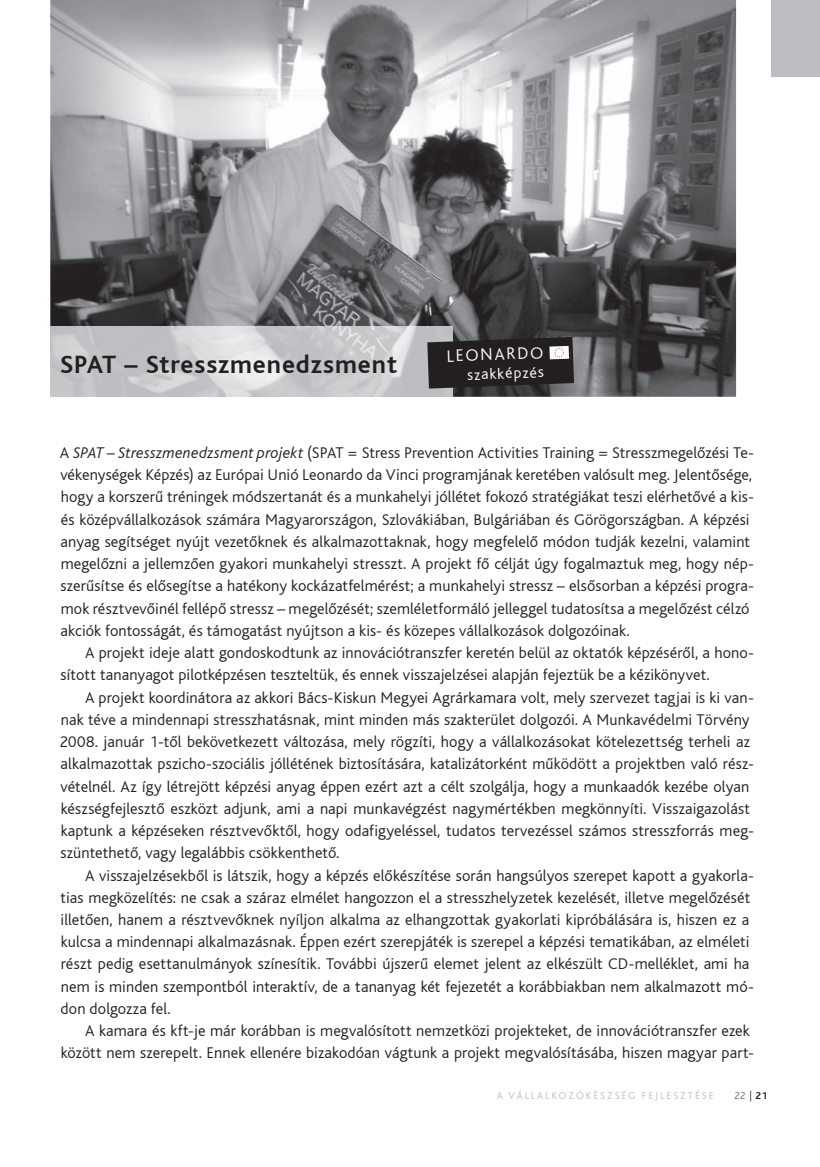
<style>
.page{position:relative;width:820px;height:1167px;background:#fff}
.page>*{position:absolute;margin:0;border:0;box-sizing:border-box;transform-origin:0 0}
.t1{font:700 26.25px "Bliss";letter-spacing:.035em;color:#231f20}
.t2{font:300 17.5px "Bliss CE";color:#fff}
.t3{font:300 16.28px/22.2px "Bliss CE";letter-spacing:.005em;color:#231f20}
.t4{font:300 15.75px "Bliss CE";color:#fff}
.t5{font:300 10.5px "Bliss";letter-spacing:.18em;color:#bcbdc0}
.t6{font:300 10.5px "Bliss";color:#636366}
.s1{font-style:italic}
.s2{color:#231f20}
.s3{font-weight:700;color:#231f20}
</style>
<div class="page">
<div style="left:771px;top:0;width:49px;height:76px;background:#bcbdc0"></div>
<img style="left:50px;top:0;width:686px;height:397px">
<svg style="left:50px;top:327px;width:524px;height:70px;background:#a2a2a4"></svg>
<h1 class="t1" style="left:60px;top:350px;width:338px">sPAt – stresszmenedzsment</h1>
<p class="t2" style="left:446px;top:346px;width:98px;rotate:-2deg">LEONArdO</p>
<p class="t4" style="left:467px;top:366px;width:80px;rotate:-2deg">szakképzés</p>
<p class="t3" style="left:60px;top:441px;width:696px">A <span class="s1">SPAT – Stresszmenedzsment projekt</span> (sPAT = stress Prevention Activities Training = stresszmegelőzési Te&shy;vékenységek Képzés) az Európai Unió Leonardo da Vinci programjának keretében valósult meg. Jelentősége, hogy a korszerű tréningek módszertanát és a munkahelyi jóllétet fokozó stratégiákat teszi elérhetővé a kis&shy;és középvállalkozások számára Magyarországon, szlovákiában, Bulgáriában és Görögországban. A képzési anyag segítséget nyújt vezetőknek és alkalmazottaknak, hogy megfelelő módon tudják kezelni, valamint megelőzni a jellemzően gyakori munkahelyi stresszt. A projekt fő célját úgy fogalmaztuk meg, hogy nép&shy;szerűsítse és elősegítse a hatékony kockázatfelmérést; a munkahelyi stressz – elsősorban a képzési progra&shy;mok résztvevőinél fellépő stressz – megelőzését; szemléletformáló jelleggel tudatosítsa a megelőzést célzó akciók fontosságát, és támogatást nyújtson a kis- és közepes vállalkozások dolgozóinak.</p>
<p class="t3" style="left:61px;top:642px;width:695px;text-indent:24px">A projekt ideje alatt gondoskodtunk az innovációtranszfer keretén belül az oktatók képzéséről, a hono&shy;sított tananyagot pilotképzésen teszteltük, és ennek visszajelzései alapján fejeztük be a kézikönyvet.</p>
<p class="t3" style="left:60px;top:686px;width:695px;text-indent:25px">A projekt koordinátora az akkori Bács-Kiskun Megyei Agrárkamara volt, mely szervezet tagjai is ki van&shy;nak téve a mindennapi stresszhatásnak, mint minden más szakterület dolgozói. A Munkavédelmi Törvény 2008. január 1-től bekövetkezett változása, mely rögzíti, hogy a vállalkozásokat kötelezettség terheli az alkalmazottak pszicho-szociális jóllétének biztosítására, katalizátorként működött a projektben való rész&shy;vételnél. Az így létrejött képzési anyag éppen ezért azt a célt szolgálja, hogy a munkaadók kezébe olyan készségfejlesztő eszközt adjunk, ami a napi munkavégzést nagymértékben megkönnyíti. Visszaigazolást kaptunk a képzéseken résztvevőktől, hogy odafigyeléssel, tudatos tervezéssel számos stresszforrás meg&shy;szüntethető, vagy legalábbis csökkenthető.</p>
<p class="t3" style="left:61px;top:864px;width:695px;text-indent:24px">A visszajelzésekből is látszik, hogy a képzés előkészítése során hangsúlyos szerepet kapott a gyakorla&shy;tias megközelítés: ne csak a száraz elmélet hangozzon el a stresszhelyzetek kezelését, illetve megelőzését illetően, hanem a résztvevőknek nyíljon alkalma az elhangzottak gyakorlati kipróbálására is, hiszen ez a kulcsa a mindennapi alkalmazásnak. éppen ezért szerepjáték is szerepel a képzési tematikában, az elméleti részt pedig esettanulmányok színesítik. További újszerű elemet jelent az elkészült Cd-melléklet, ami ha nem is minden szempontból interaktív, de a tananyag két fejezetét a korábbiakban nem alkalmazott mó&shy;don dolgozza fel.</p>
<p class="t3" style="left:61px;top:1019px;width:694px;text-align:right">A kamara és kft-je már korábban is megvalósított nemzetközi projekteket, de innovációtranszfer ezek között nem szerepelt. Ennek ellenére bizakodóan vágtunk a projekt megvalósításába, hiszen magyar part-</p>
<p class="t5" style="left:497px;top:1089px;width:218px">A VÁLLALKOZÓKÉSZSÉG FEJLESZTÉSE</p>
<p class="t6" style="left:734px;top:1089px;width:34px">22 <span class="s2">|</span> <span class="s3">21</span></p>
</div>
